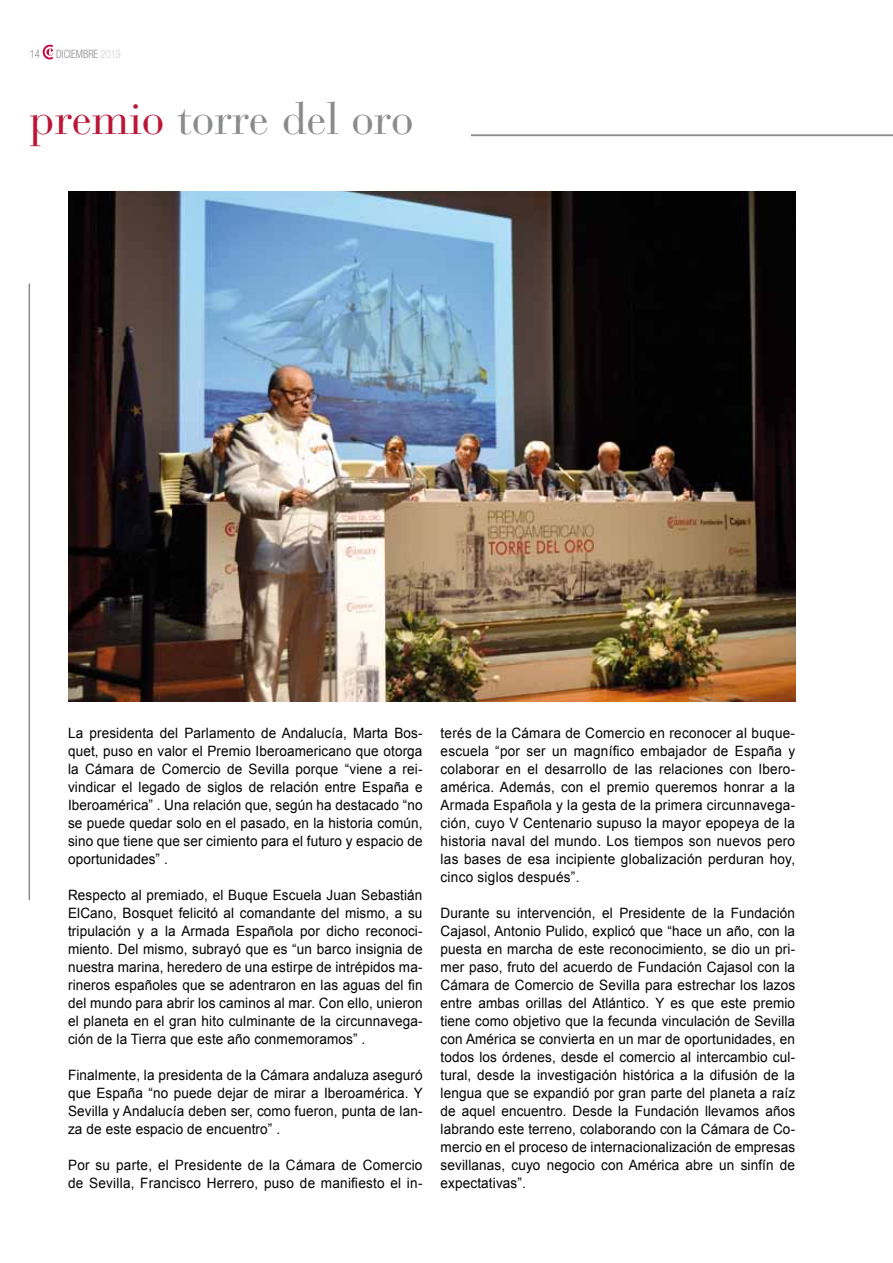
<style>
.page{position:relative;width:893px;height:1263px;background:#fff}
.page>*{position:absolute;margin:0;border:0;box-sizing:border-box;transform-origin:0 0}
.t1{font:45px "Bauer Bodoni";color:#8a8b8c}
.t2{font:14.25px/18px "Arial";letter-spacing:.01em;color:#000;text-align:justify;scale:.95 1}
.t3{font:300 condensed 11.55px "Helvetica Neue";color:#8a8b8c;scale:.91 1}
.s1{color:#d3d3d4}
.s2{color:#ba1738}
</style>
<div class="page">
<svg style="left:43px;top:45px;width:10px;height:14px"></svg>
<hr style="left:29px;top:283px;width:1px;height:617px;background:#8a8b8c">
<hr style="left:364px;top:135px;width:529px;height:1px;background:#8a8b8c">
<div style="left:343px;top:110px;width:127px;height:44px;background:#fff"></div>
<img style="left:68px;top:191px;width:727px;height:511px">
<p class="t3" style="left:30px;top:47px;width:13px">14</p>
<p class="t3" style="left:56px;top:47px;width:73px">DICIEMBRE <span class="s1">2019</span></p>
<h1 class="t1" style="left:30px;top:101px;width:385px"><span class="s2">premio</span> torre del oro</h1>
<p class="t2" style="left:68px;top:724px;width:375px">La presidenta del Parlamento de Andalucía, Marta Bos&shy;quet, puso en valor el Premio Iberoamericano que otorga la Cámara de Comercio de Sevilla porque “viene a rei&shy;vindicar el legado de siglos de relación entre España e Iberoamérica” . Una relación que, según ha destacado “no se puede quedar solo en el pasado, en la historia común, sino que tiene que ser cimiento para el futuro y espacio de oportunidades” .</p>
<p class="t2" style="left:68px;top:887px;width:375px">Respecto al premiado, el Buque Escuela Juan Sebastián ElCano, Bosquet felicitó al comandante del mismo, a su tripulación y a la Armada Española por dicho reconoci&shy;miento. Del mismo, subrayó que es “un barco insignia de nuestra marina, heredero de una estirpe de intrépidos ma&shy;rineros españoles que se adentraron en las aguas del fin del mundo para abrir los caminos al mar. Con ello, unieron el planeta en el gran hito culminante de la circunnavega&shy;ción de la Tierra que este año conmemoramos” .</p>
<p class="t2" style="left:68px;top:1067px;width:375px">Finalmente, la presidenta de la Cámara andaluza aseguró que España “no puede dejar de mirar a Iberoamérica. Y Sevilla y Andalucía deben ser, como fueron, punta de lan&shy;za de este espacio de encuentro” .</p>
<p class="t2" style="left:68px;top:1156px;width:375px">Por su parte, el Presidente de la Cámara de Comercio de Sevilla, Francisco Herrero, puso de manifiesto el in-</p>
<p class="t2" style="left:441px;top:725px;width:375px">terés de la Cámara de Comercio en reconocer al buque&shy;escuela “por ser un magnífico embajador de España y colaborar en el desarrollo de las relaciones con Ibero&shy;américa. Además, con el premio queremos honrar a la Armada Española y la gesta de la primera circunnavega&shy;ción, cuyo V Centenario supuso la mayor epopeya de la historia naval del mundo. Los tiempos son nuevos pero las bases de esa incipiente globalización perduran hoy, cinco siglos después”.</p>
<p class="t2" style="left:441px;top:904px;width:375px">Durante su intervención, el Presidente de la Fundación Cajasol, Antonio Pulido, explicó que “hace un año, con la puesta en marcha de este reconocimiento, se dio un pri&shy;mer paso, fruto del acuerdo de Fundación Cajasol con la Cámara de Comercio de Sevilla para estrechar los lazos entre ambas orillas del Atlántico. Y es que este premio tiene como objetivo que la fecunda vinculación de Sevilla con América se convierta en un mar de oportunidades, en todos los órdenes, desde el comercio al intercambio cul&shy;tural, desde la investigación histórica a la difusión de la lengua que se expandió por gran parte del planeta a raíz de aquel encuentro. Desde la Fundación llevamos años labrando este terreno, colaborando con la Cámara de Co&shy;mercio en el proceso de internacionalización de empresas sevillanas, cuyo negocio con América abre un sinfín de expectativas”.</p>
</div>
